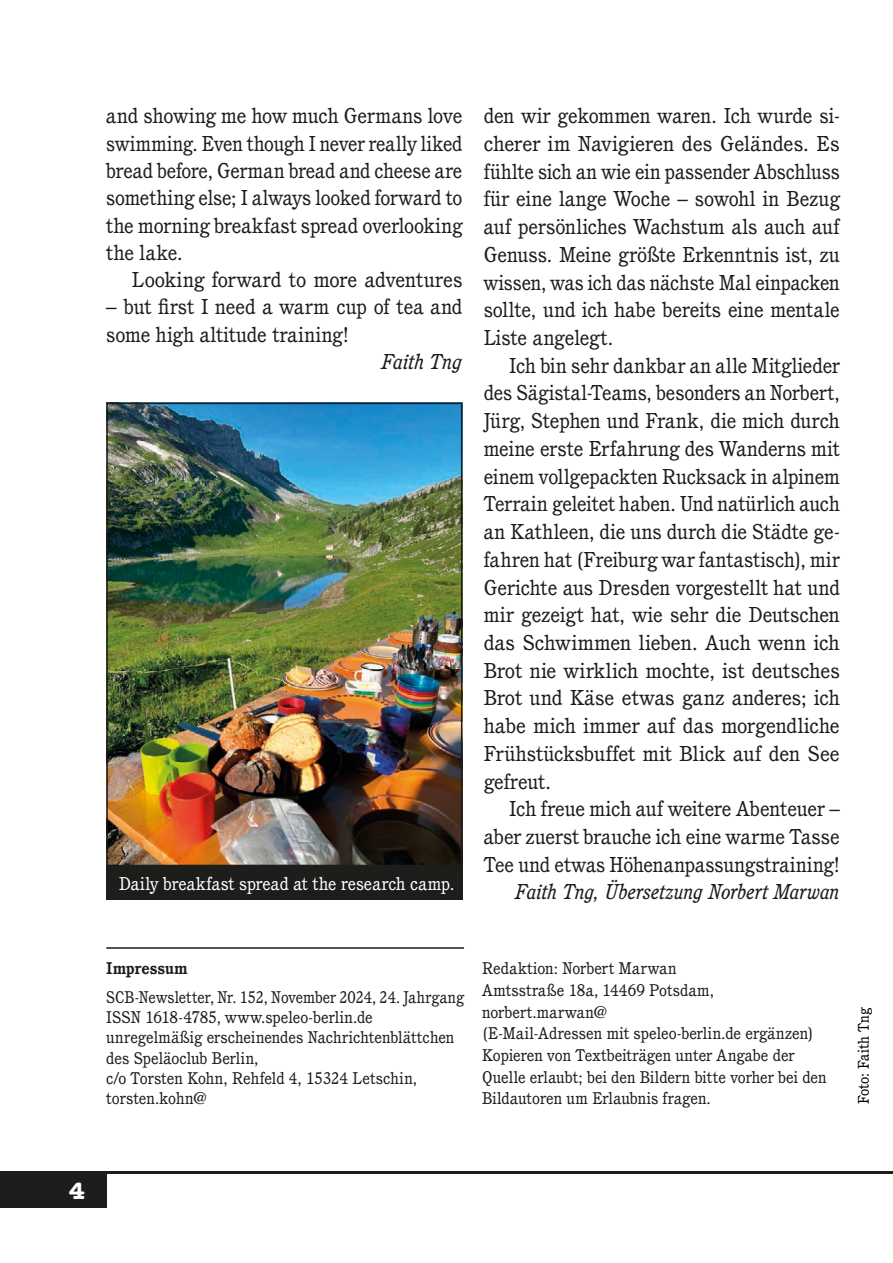
<style>
.page{position:relative;width:893px;height:1263px;background:#fff}
.page>*{position:absolute;margin:0;border:0;box-sizing:border-box;transform-origin:0 0}
.t1{font:700 24px "American Typewriter";color:#fff}
.Body{font:21px/27.8px "Cushing";color:#1d1d1b;text-align:justify}
.Author{font:italic 21px "Cushing";color:#1d1d1b}
.t2{font:18px "Cushing";color:#fff}
.t3{font:16.5px/21.6px "Cushing";color:#1d1d1b}
.t4{font:700 16.5px "Cushing";letter-spacing:.005em;color:#1d1d1b}
.t5{font:15px "Cushing";color:#000}
</style>
<div class="page">
<hr style="left:0;top:1171px;width:893px;height:3px;background:#1d1d1b">
<div style="left:0;top:1174px;width:106px;height:34px;background:#1d1d1b"></div>
<hr style="left:106px;top:947px;width:358px;height:2px;background:#1d1d1b">
<img style="left:109px;top:406px;width:350px;height:457px">
<div style="left:106px;top:403px;width:356px;height:463px;border:2px solid #1d1d1b"></div>
<div style="left:106px;top:866px;width:356px;height:34px;background:#1d1d1b"></div>
<p class="Body" style="left:106px;top:102px;width:358px;line-height:27.3px">and showing me how much Germans love swimming. Even though I never really liked bread before, German bread and cheese are something else; I always looked forward to the morning breakfast spread overlooking the lake.</p>
<p class="Body" style="left:132px;top:266px;width:332px">Looking forward to more adventures</p>
<p class="Body" style="left:106px;top:293px;width:358px;line-height:27.3px">– but first I need a warm cup of tea and some high altitude training!</p>
<p class="Author" style="left:382px;top:349px;width:82px">Faith Tng</p>
<p class="t2" style="left:119px;top:873px;width:337px">Daily breakfast spread at the research camp.</p>
<p class="Body" style="left:484px;top:102px;width:358px">den wir gekommen waren. Ich wurde si&shy;cherer im Navigieren des Geländes. Es fühlte sich an wie ein passender Abschluss für eine lange Woche – sowohl in Bezug auf persönliches Wachstum als auch auf Genuss. Meine größte Erkenntnis ist, zu wissen, was ich das nächste Mal einpacken sollte, und ich habe bereits eine mentale Liste angelegt.</p>
<p class="Body" style="left:484px;top:351px;width:358px;text-indent:26px">Ich bin sehr dankbar an alle Mitglieder des Sägistal-Teams, besonders an Norbert, Jürg, Stephen und Frank, die mich durch meine erste Erfahrung des Wanderns mit einem vollgepackten Rucksack in alpinem Terrain geleitet haben. Und natürlich auch an Kathleen, die uns durch die Städte ge&shy;fahren hat (Freiburg war fantastisch), mir Gerichte aus Dresden vorgestellt hat und mir gezeigt hat, wie sehr die Deutschen das Schwimmen lieben. Auch wenn ich Brot nie wirklich mochte, ist deutsches Brot und Käse etwas ganz anderes; ich habe mich immer auf das morgendliche Frühstücksbuffet mit Blick auf den See gefreut.</p>
<p class="Body" style="left:484px;top:795px;width:358px;text-indent:26px">Ich freue mich auf weitere Abenteuer – aber zuerst brauche ich eine warme Tasse Tee und etwas Höhenanpassungstraining!</p>
<p class="Author" style="left:516px;top:879px;width:326px">Faith Tng, Übersetzung Norbert Marwan</p>
<p class="t4" style="left:106px;top:958px;width:83px">Impressum</p>
<p class="t3" style="left:106px;top:987px;width:359px;line-height:20.2px">SCB-Newsletter, Nr. 152, November 2024, 24. Jahrgang ISSN 1618-4785, www.speleo-berlin.de unregelmäßig erscheinendes Nachrichtenblättchen des Speläoclub Berlin,<br>c/o Torsten Kohn, Rehfeld 4, 15324 Letschin, torsten.kohn@</p>
<p class="t3" style="left:482px;top:957px;width:346px">Redaktion: Norbert Marwan<br>Amtsstraße 18a, 14469 Potsdam, norbert.marwan@<br>(E-Mail-Adressen mit speleo-berlin.de ergänzen)<br>Kopieren von Textbeiträgen unter Angabe der Quelle erlaubt; bei den Bildern bitte vorher bei den Bildautoren um Erlaubnis fragen.</p>
<p class="t5" style="left:855px;top:1104px;width:98px;rotate:-90deg">Foto: Faith Tng</p>
<p class="t1" style="left:69px;top:1170px;width:17px">4</p>
</div>
